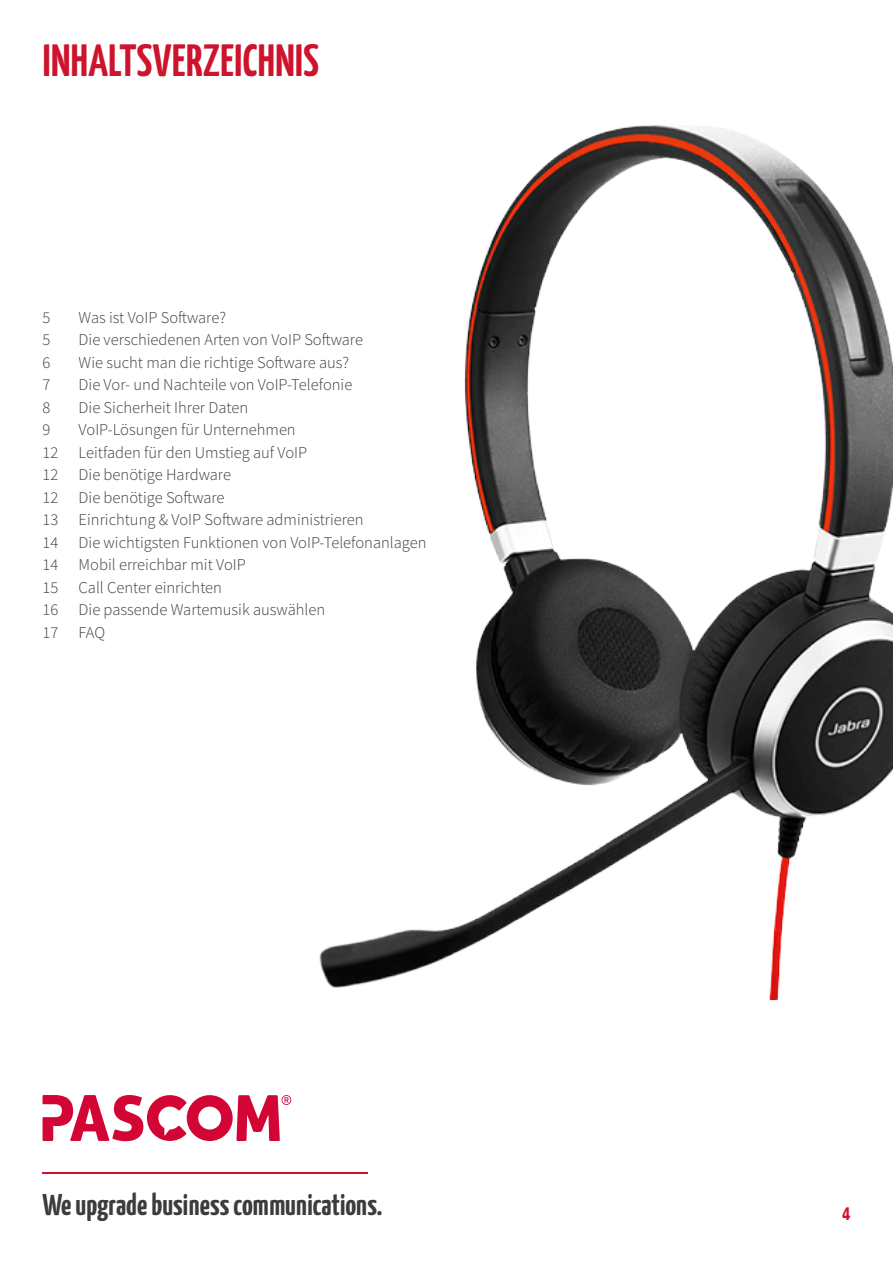
<style>
.page{position:relative;width:893px;height:1263px;background:#fff}
.page>*{position:absolute;margin:0;border:0;box-sizing:border-box;transform-origin:0 0}
.t1{font:700 45px "Yanone Kaffeesatz";letter-spacing:.01em;color:#ce132c}
.t2{font:700 30px "Yanone Kaffeesatz";color:#3c3c3b}
.t3{font:700 21px "Yanone Kaffeesatz";color:#ce132c}
.t4{font:300 16.5px/22.5px "Source Sans Pro";color:#3c3c3b}
</style>
<div class="page">
<hr style="left:43px;top:1173px;width:325px;height:1px;background:#ce132c">
<img style="left:319px;top:125px;width:574px;height:876px">
<svg style="left:43px;top:1095px;width:248px;height:46px"></svg>
<h1 class="t1" style="left:43px;top:28px;width:278px">INHALTSVERZEICHNIS</h1>
<p class="t4" style="left:43px;top:306px;width:9px">5</p>
<p class="t4" style="left:79px;top:306px;width:149px">Was ist VoIP Software?</p>
<p class="t4" style="left:43px;top:329px;width:9px">5</p>
<p class="t4" style="left:79px;top:329px;width:286px">Die verschiedenen Arten von VoIP Software</p>
<p class="t4" style="left:43px;top:351px;width:9px">6</p>
<p class="t4" style="left:79px;top:351px;width:272px">Wie sucht man die richtige Software aus?</p>
<p class="t4" style="left:43px;top:374px;width:9px">7</p>
<p class="t4" style="left:79px;top:374px;width:275px">Die Vor- und Nachteile von VoIP-Telefonie</p>
<p class="t4" style="left:43px;top:396px;width:9px">8</p>
<p class="t4" style="left:79px;top:396px;width:171px">Die Sicherheit Ihrer Daten</p>
<p class="t4" style="left:43px;top:419px;width:9px">9</p>
<p class="t4" style="left:43px;top:419px;width:385px;text-indent:36px">VoIP-Lösungen für Unternehmen<br>12 Leitfaden für den Umstieg auf VoIP<br>12 Die benötige Hardware<br>12 Die benötige Software<br>13 Einrichtung &amp; VoIP Software administrieren<br>14 Die wichtigsten Funktionen von VoIP-Telefonanlagen<br>14 Mobil erreichbar mit VoIP<br>15 Call Center einrichten<br>16 Die passende Wartemusik auswählen<br>17 FAQ</p>
<h2 class="t2" style="left:43px;top:1183px;width:342px">We upgrade business communications.</h2>
<p class="t3" style="left:842px;top:1198px;width:10px">4</p>
</div>
